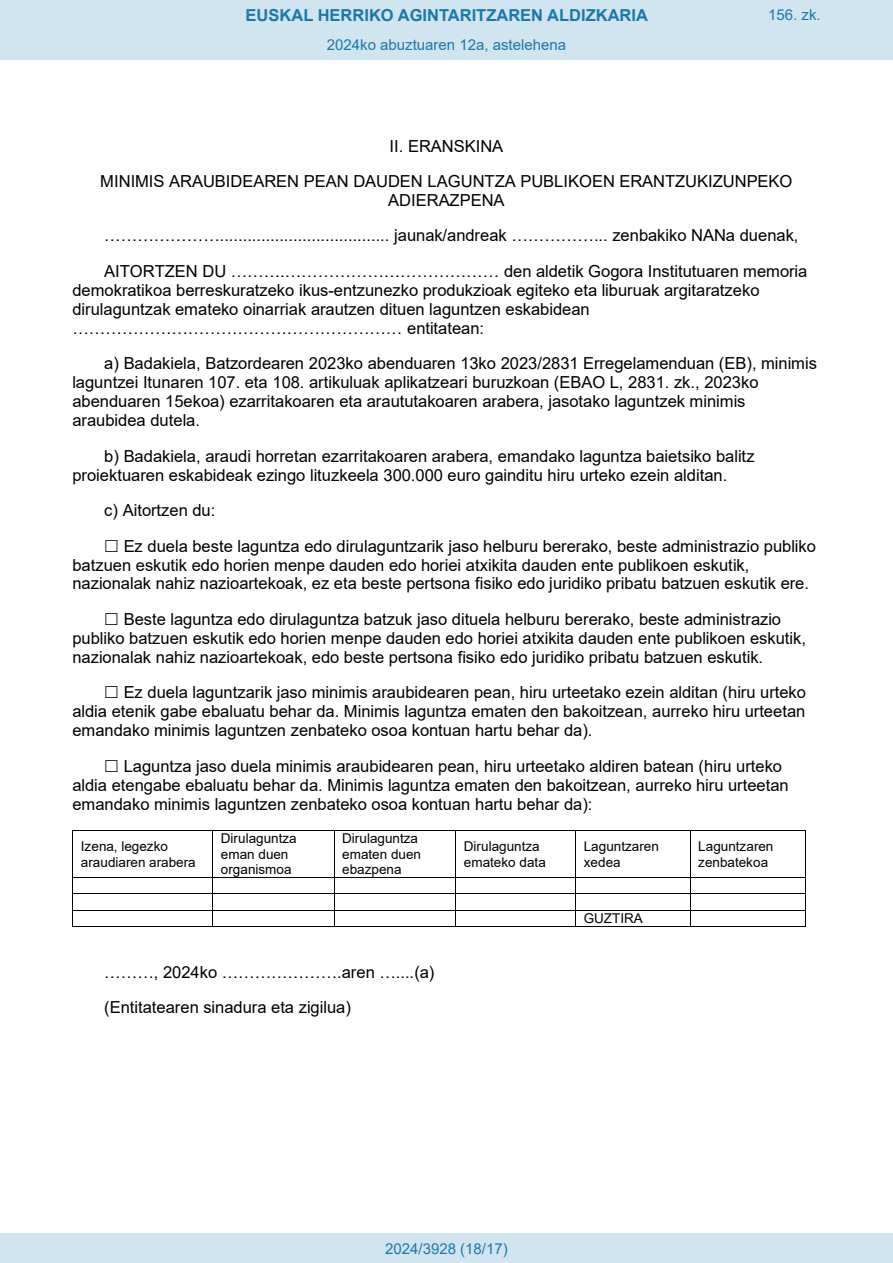
<style>
.page{position:relative;width:893px;height:1263px;background:#fff}
.page>*{position:absolute;margin:0;border:0;box-sizing:border-box;transform-origin:0 0}
.t1{font:16.5px/18.9px "Arial";color:#000}
.t2{font:700 16.5px "Arial";color:#1879ad}
.Paginacion_Centro{font:15px "Arial";color:#1879ad}
.t3{font:13.5px/15.6px "Arial";letter-spacing:.005em;color:#000}
</style>
<div class="page">
<hr style="left:73px;top:830px;width:139px;height:1px;background:#000">
<hr style="left:213px;top:830px;width:121px;height:1px;background:#000">
<hr style="left:335px;top:830px;width:121px;height:1px;background:#000">
<hr style="left:456px;top:830px;width:119px;height:1px;background:#000">
<hr style="left:576px;top:830px;width:114px;height:1px;background:#000">
<hr style="left:690px;top:830px;width:115px;height:1px;background:#000">
<hr style="left:72px;top:830px;width:1px;height:47px;background:#000">
<hr style="left:212px;top:830px;width:1px;height:47px;background:#000">
<hr style="left:334px;top:830px;width:1px;height:47px;background:#000">
<hr style="left:456px;top:830px;width:1px;height:47px;background:#000">
<hr style="left:575px;top:830px;width:1px;height:47px;background:#000">
<hr style="left:690px;top:830px;width:1px;height:47px;background:#000">
<hr style="left:805px;top:830px;width:1px;height:47px;background:#000">
<hr style="left:73px;top:877px;width:139px;height:1px;background:#000">
<hr style="left:213px;top:877px;width:121px;height:1px;background:#000">
<hr style="left:335px;top:877px;width:121px;height:1px;background:#000">
<hr style="left:456px;top:877px;width:119px;height:1px;background:#000">
<hr style="left:576px;top:877px;width:114px;height:1px;background:#000">
<hr style="left:690px;top:877px;width:115px;height:1px;background:#000">
<hr style="left:73px;top:893px;width:139px;height:1px;background:#000">
<hr style="left:213px;top:893px;width:121px;height:1px;background:#000">
<hr style="left:335px;top:893px;width:121px;height:1px;background:#000">
<hr style="left:456px;top:893px;width:119px;height:1px;background:#000">
<hr style="left:576px;top:893px;width:114px;height:1px;background:#000">
<hr style="left:690px;top:893px;width:115px;height:1px;background:#000">
<hr style="left:73px;top:910px;width:139px;height:1px;background:#000">
<hr style="left:213px;top:910px;width:121px;height:1px;background:#000">
<hr style="left:335px;top:910px;width:121px;height:1px;background:#000">
<hr style="left:456px;top:910px;width:119px;height:1px;background:#000">
<hr style="left:576px;top:910px;width:114px;height:1px;background:#000">
<hr style="left:690px;top:910px;width:115px;height:1px;background:#000">
<svg style="left:72px;top:877px;width:1px;height:50px"></svg>
<hr style="left:73px;top:926px;width:139px;height:1px;background:#000">
<svg style="left:212px;top:877px;width:1px;height:50px"></svg>
<hr style="left:213px;top:926px;width:121px;height:1px;background:#000">
<svg style="left:334px;top:877px;width:1px;height:50px"></svg>
<hr style="left:335px;top:926px;width:121px;height:1px;background:#000">
<hr style="left:456px;top:926px;width:119px;height:1px;background:#000">
<svg style="left:575px;top:877px;width:1px;height:50px"></svg>
<hr style="left:576px;top:926px;width:114px;height:1px;background:#000">
<svg style="left:690px;top:878px;width:1px;height:48px"></svg>
<hr style="left:690px;top:926px;width:115px;height:1px;background:#000">
<svg style="left:805px;top:877px;width:1px;height:50px"></svg>
<div style="left:0;top:0;width:893px;height:60px;background:#d0e5f0"></div>
<div style="left:0;top:1233px;width:893px;height:30px;background:#d0e5f0"></div>
<p class="t2" style="left:246px;top:3px;width:404px">EUSKAL HERRIKO AGINTARITZAREN ALDIZKARIA</p>
<p class="Paginacion_Centro" style="left:768px;top:5px;width:54px">156. zk.</p>
<p class="Paginacion_Centro" style="left:327px;top:35px;width:241px">2024ko abuztuaren 12a, astelehena</p>
<p class="t1" style="left:100px;top:128px;width:694px;line-height:35.4px;text-align:center">II. ERANSKINA<br>MINIMIS ARAUBIDEAREN PEAN DAUDEN LAGUNTZA PUBLIKOEN ERANTZUKIZUNPEKO</p>
<p class="t1" style="left:104px;top:182px;width:705px;line-height:35.4px;text-indent:284px">ADIERAZPENA<br>…………………..................................... jaunak/andreak ……………... zenbakiko NANa duenak,<br>AITORTZEN DU ……….………………………………… den aldetik Gogora Institutuaren memoria</p>
<p class="t1" style="left:72px;top:280px;width:689px">demokratikoa berreskuratzeko ikus-entzunezko produkzioak egiteko eta liburuak argitaratzeko dirulaguntzak emateko oinarriak arautzen dituen laguntzen eskabidean …………………………………………………… entitatean:</p>
<p class="t1" style="left:72px;top:354px;width:746px;text-indent:32px">a) Badakiela, Batzordearen 2023ko abenduaren 13ko 2023/2831 Erregelamenduan (EB), minimis laguntzei Itunaren 107. eta 108. artikuluak aplikatzeari buruzkoan (EBAO L, 2831. zk., 2023ko abenduaren 15ekoa) ezarritakoaren eta araututakoaren arabera, jasotako laguntzek minimis araubidea dutela.</p>
<p class="t1" style="left:72px;top:446px;width:684px;text-indent:32px">b) Badakiela, araudi horretan ezarritakoaren arabera, emandako laguntza baietsiko balitz proiektuaren eskabideak ezingo lituzkeela 300.000 euro gainditu hiru urteko ezein alditan.</p>
<p class="t1" style="left:124px;top:493px;width:694px;line-height:35.4px;text-indent:-19px">c) Aitortzen du:<br>Ez duela beste laguntza edo dirulaguntzarik jaso helburu bererako, beste administrazio publiko</p>
<p class="t1" style="left:72px;top:555px;width:738px">batzuen eskutik edo horien menpe dauden edo horiei atxikita dauden ente publikoen eskutik, nazionalak nahiz nazioartekoak, ez eta beste pertsona fisiko edo juridiko pribatu batzuen eskutik ere.</p>
<p class="t1" style="left:72px;top:610px;width:735px;text-indent:51px">Beste laguntza edo dirulaguntza batzuk jaso dituela helburu bererako, beste administrazio publiko batzuen eskutik edo horien menpe dauden edo horiei atxikita dauden ente publikoen eskutik, nazionalak nahiz nazioartekoak, edo beste pertsona fisiko edo juridiko pribatu batzuen eskutik.</p>
<p class="t1" style="left:72px;top:683px;width:735px;text-align:justify;text-indent:51px">Ez duela laguntzarik jaso minimis araubidearen pean, hiru urteetako ezein alditan (hiru urteko aldia etenik gabe ebaluatu behar da. Minimis laguntza ematen den bakoitzean, aurreko hiru urteetan emandako minimis laguntzen zenbateko osoa kontuan hartu behar da).</p>
<p class="t1" style="left:72px;top:756px;width:718px;text-indent:51px">Laguntza jaso duela minimis araubidearen pean, hiru urteetako aldiren batean (hiru urteko aldia etengabe ebaluatu behar da. Minimis laguntza ematen den bakoitzean, aurreko hiru urteetan emandako minimis laguntzen zenbateko osoa kontuan hartu behar da):</p>
<p class="t3" style="left:81px;top:838px;width:116px">Izena, legezko araudiaren arabera</p>
<p class="t3" style="left:221px;top:830px;width:77px">Dirulaguntza eman duen organismoa</p>
<p class="t3" style="left:342px;top:830px;width:80px">Dirulaguntza ematen duen ebazpena</p>
<p class="t3" style="left:464px;top:838px;width:84px">Dirulaguntza emateko data</p>
<p class="t3" style="left:584px;top:838px;width:77px">Laguntzaren xedea</p>
<p class="t3" style="left:698px;top:838px;width:77px">Laguntzaren zenbatekoa</p>
<p class="t3" style="left:584px;top:910px;width:61px">GUZTIRA</p>
<p class="t1" style="left:104px;top:954px;width:332px;line-height:35.4px">………, 2024ko ………………….aren …....(a) (Entitatearen sinadura eta zigilua)</p>
<p class="Paginacion_Centro" style="left:385px;top:1238px;width:124px">2024/3928 (18/17)</p>
</div>
